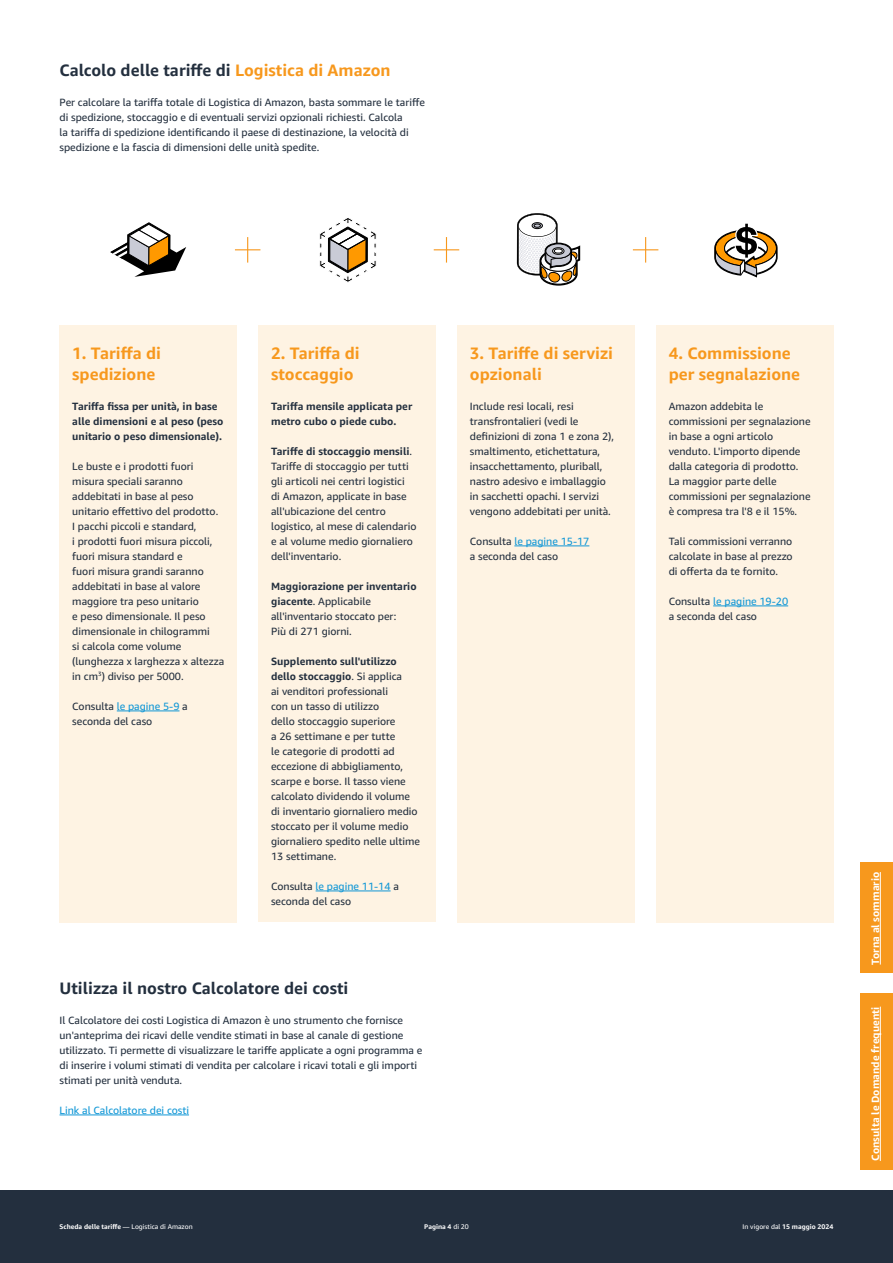
<style>
.page{position:relative;width:893px;height:1263px;background:#fff}
.page>*{position:absolute;margin:0;border:0;box-sizing:border-box;transform-origin:0 0}
.Heading{font:700 16.5px/21px "Amazon Ember";color:#f7981d}
.Heading-2{font:700 16.5px "Amazon Ember";color:#232f3e}
.Body_Copy{font:10.5px/15px "Amazon Ember";color:#232f3e}
.Body_Copy-2{font:700 10.5px/15px "Amazon Ember";color:#232f3e}
.t1{font:700 10.5px "Amazon Ember";color:#fff}
.Body_Copy-3{font:10.5px "Amazon Ember";color:#1197d6}
.Small_print{font:700 6.75px "Amazon Ember";color:#fff}
.s1{color:#f7981d}
.s2{color:#1197d6}
.s3{font-weight:700}
.s4{font-weight:400}
</style>
<div class="page">
<hr style="left:60px;top:1114px;width:129px;height:1px;background:#1197d6">
<div style="left:60px;top:326px;width:177px;height:597px;background:#fef3e3"></div>
<hr style="left:117px;top:710px;width:62px;height:1px;background:#1197d6">
<div style="left:258px;top:326px;width:178px;height:596px;background:#fef3e3"></div>
<hr style="left:316px;top:890px;width:75px;height:1px;background:#1197d6">
<div style="left:457px;top:326px;width:178px;height:597px;background:#fef3e3"></div>
<hr style="left:514px;top:545px;width:75px;height:1px;background:#1197d6">
<div style="left:656px;top:326px;width:177px;height:597px;background:#fef3e3"></div>
<hr style="left:713px;top:605px;width:75px;height:1px;background:#1197d6">
<svg style="left:110px;top:222px;width:76px;height:55px"></svg>
<svg style="left:319px;top:218px;width:57px;height:65px"></svg>
<svg style="left:517px;top:213px;width:63px;height:73px"></svg>
<svg style="left:235px;top:237px;width:25px;height:26px"></svg>
<svg style="left:434px;top:237px;width:25px;height:26px"></svg>
<svg style="left:633px;top:237px;width:25px;height:26px"></svg>
<svg style="left:714px;top:223px;width:64px;height:54px"></svg>
<div style="left:0;top:1191px;width:893px;height:72px;background:#232f3e"></div>
<div style="left:860px;top:993px;width:33px;height:176px;background:#f7981d"></div>
<hr style="left:880px;top:1007px;width:1px;height:154px;background:#fff">
<div style="left:860px;top:862px;width:33px;height:111px;background:#f7981d"></div>
<hr style="left:880px;top:872px;width:1px;height:92px;background:#fff">
<p class="Heading-2" style="left:60px;top:59px;width:333px">Calcolo delle tariffe di <span class="s1">Logistica di Amazon</span></p>
<p class="Body_Copy" style="left:60px;top:94px;width:367px">Per calcolare la tariffa totale di Logistica di Amazon, basta sommare le tariffe di spedizione, stoccaggio e di eventuali servizi opzionali richiesti. Calcola<br>la tariffa di spedizione identificando il paese di destinazione, la velocità di spedizione e la fascia di dimensioni delle unità spedite.</p>
<p class="Heading" style="left:72px;top:342px;width:90px">1. Tariffa di spedizione</p>
<p class="Body_Copy-2" style="left:72px;top:399px;width:153px">Tariffa fissa per unità, in base alle dimensioni e al peso (peso unitario o peso dimensionale).</p>
<p class="Body_Copy" style="left:72px;top:459px;width:154px">Le buste e i prodotti fuori misura speciali saranno addebitati in base al peso unitario effettivo del prodotto.<br>I pacchi piccoli e standard,<br>i prodotti fuori misura piccoli, fuori misura standard e<br>fuori misura grandi saranno addebitati in base al valore maggiore tra peso unitario<br>e peso dimensionale. Il peso dimensionale in chilogrammi<br>si calcola come volume (lunghezza x larghezza x altezza in cm<sup>3</sup>) diviso per 5000.</p>
<p class="Body_Copy" style="left:72px;top:699px;width:117px">Consulta <span class="s2">le pagine 5-9</span> a seconda del caso</p>
<p class="Heading" style="left:271px;top:342px;width:90px">2. Tariffa di stoccaggio</p>
<p class="Body_Copy-2" style="left:271px;top:399px;width:143px">Tariffa mensile applicata per metro cubo o piede cubo.</p>
<p class="Body_Copy" style="left:271px;top:444px;width:147px"><span class="s3">Tariffe di stoccaggio mensili</span>.<br>Tariffe di stoccaggio per tutti gli articoli nei centri logistici<br>di Amazon, applicate in base all'ubicazione del centro logistico, al mese di calendario e al volume medio giornaliero dell'inventario.</p>
<p class="Body_Copy" style="left:271px;top:579px;width:147px"><span class="s3">Maggiorazione per inventario giacente</span>. Applicabile all'inventario stoccato per:<br>Più di 271 giorni.</p>
<p class="Body_Copy" style="left:271px;top:654px;width:151px"><span class="s3">Supplemento sull'utilizzo dello stoccaggio</span>. Si applica<br>ai venditori professionali<br>con un tasso di utilizzo<br>dello stoccaggio superiore<br>a 26 settimane e per tutte<br>le categorie di prodotti ad eccezione di abbigliamento, scarpe e borse. Il tasso viene calcolato dividendo il volume di inventario giornaliero medio stoccato per il volume medio giornaliero spedito nelle ultime<br>13 settimane.</p>
<p class="Body_Copy" style="left:271px;top:879px;width:129px">Consulta <span class="s2">le pagine 11-14</span> a seconda del caso</p>
<p class="Heading-2" style="left:60px;top:977px;width:290px">Utilizza il nostro Calcolatore dei costi</p>
<p class="Body_Copy" style="left:60px;top:1012px;width:364px">Il Calcolatore dei costi Logistica di Amazon è uno strumento che fornisce un'anteprima dei ricavi delle vendite stimati in base al canale di gestione utilizzato. Ti permette di visualizzare le tariffe applicate a ogni programma e di inserire i volumi stimati di vendita per calcolare i ricavi totali e gli importi stimati per unità venduta.</p>
<p class="Body_Copy-3" style="left:60px;top:1103px;width:131px">Link al Calcolatore dei costi</p>
<p class="Heading" style="left:470px;top:342px;width:145px">3. Tariffe di servizi opzionali</p>
<p class="Body_Copy" style="left:470px;top:399px;width:146px">Include resi locali, resi transfrontalieri (vedi le definizioni di zona 1 e zona 2), smaltimento, etichettatura, insacchettamento, pluriball, nastro adesivo e imballaggio in sacchetti opachi. I servizi vengono addebitati per unità.</p>
<p class="Body_Copy" style="left:470px;top:534px;width:121px">Consulta <span class="s2">le pagine 15-17 </span>a seconda del caso</p>
<p class="Heading" style="left:669px;top:342px;width:133px">4. Commissione per segnalazione</p>
<p class="Body_Copy" style="left:669px;top:399px;width:143px">Amazon addebita le commissioni per segnalazione in base a ogni articolo venduto. L'importo dipende dalla categoria di prodotto.<br>La maggior parte delle commissioni per segnalazione è compresa tra l'8 e il 15%.</p>
<p class="Body_Copy" style="left:669px;top:534px;width:126px;text-align:justify">Tali commissioni verranno calcolate in base al prezzo di offerta da te fornito.</p>
<p class="Body_Copy" style="left:669px;top:594px;width:121px">Consulta <span class="s2">le pagine 19-20 </span>a seconda del caso</p>
<p class="Small_print" style="left:60px;top:1222px;width:135px">Scheda delle tariffe <span class="s4">— Logistica di Amazon</span></p>
<p class="Small_print" style="left:424px;top:1222px;width:46px">Pagina 4 <span class="s4">di 20</span></p>
<p class="Small_print" style="left:743px;top:1222px;width:92px"><span class="s4">In vigore dal</span> 15 maggio 2024</p>
<p class="t1" style="left:869px;top:964px;width:94px;rotate:-90deg">Torna al sommario</p>
<p class="t1" style="left:869px;top:1161px;width:156px;rotate:-90deg">Consulta le Domande frequenti</p>
</div>
